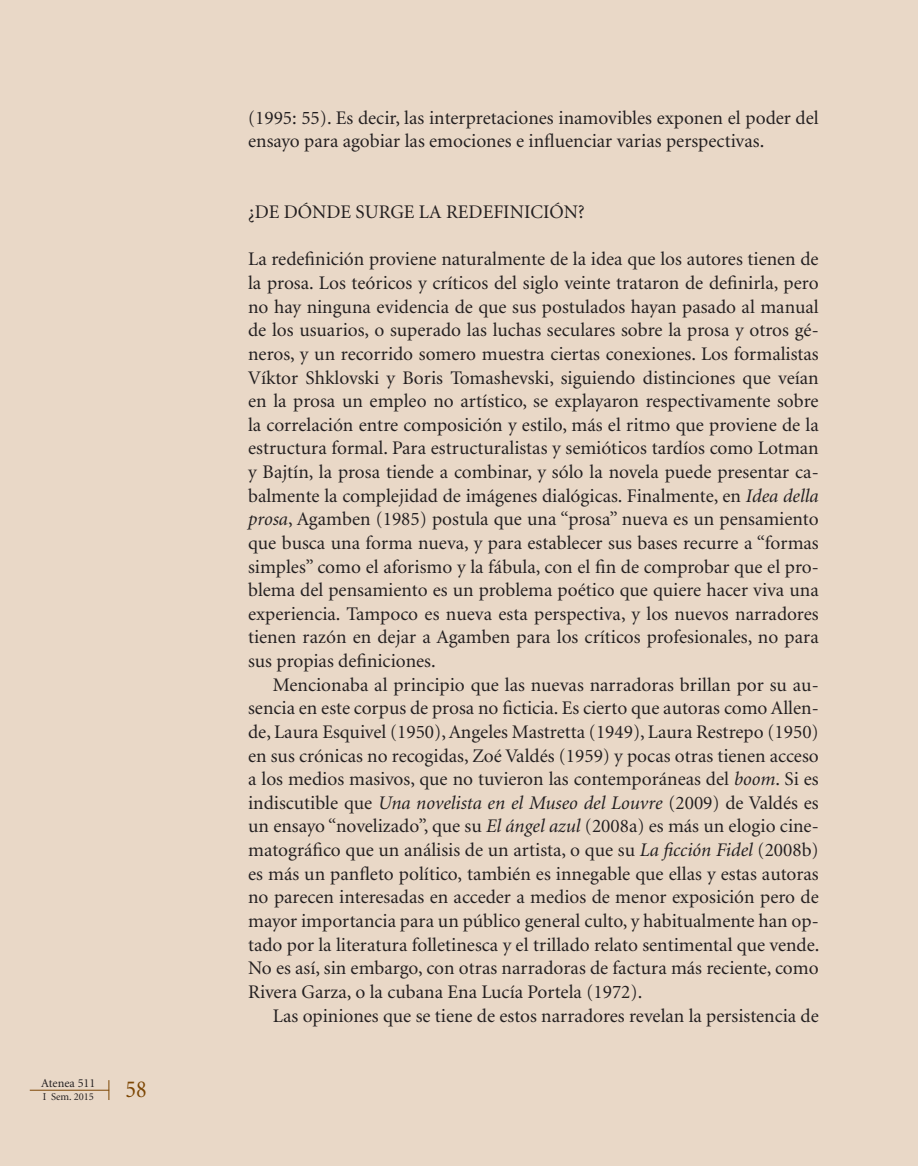
<style>
.page{position:relative;width:918px;height:1166px;background:#e9d8c7}
.page>*{position:absolute;margin:0;border:0;box-sizing:border-box;transform-origin:0 0}
.t1{font:24.5px "Minion";color:#7d4704;scale:.9 1}
.t2{font:19.25px/23.6px "Minion";color:#231f20;text-align:justify}
.t3{font:12.25px "Minion";color:#231f20}
.t4{font:10.5px "Minion";color:#231f20}
.s1{font-style:italic}
</style>
<div class="page">
<hr style="left:30px;top:1090px;width:79px;height:1px;background:#7d4704">
<svg style="left:109px;top:1080px;width:1px;height:20px"></svg>
<p class="t3" style="left:41px;top:1077px;width:56px">Atenea 511</p>
<p class="t4" style="left:43px;top:1091px;width:53px">I Sem. 2015</p>
<p class="t1" style="left:126px;top:1077px;width:25px">58</p>
<p class="t2" style="left:248px;top:106px;width:572px">(1995: 55). Es decir, las interpretaciones inamovibles exponen el poder del ensayo para agobiar las emociones e influenciar varias perspectivas.</p>
<p class="t2" style="left:248px;top:201px;width:338px">¿DE DÓNDE SURGE LA REDEFINICIÓN?</p>
<p class="t2" style="left:248px;top:248px;width:572px">La redefinición proviene naturalmente de la idea que los autores tienen de la prosa. Los teóricos y críticos del siglo veinte trataron de definirla, pero no hay ninguna evidencia de que sus postulados hayan pasado al manual de los usuarios, o superado las luchas seculares sobre la prosa y otros gé&shy;neros, y un recorrido somero muestra ciertas conexiones. Los formalistas Víktor Shklovski y Boris Tomashevski, siguiendo distinciones que veían en la prosa un empleo no artístico, se explayaron respectivamente sobre la correlación entre composición y estilo, más el ritmo que proviene de la estructura formal. Para estructuralistas y semióticos tardíos como Lotman y Bajtín, la prosa tiende a combinar, y sólo la novela puede presentar ca&shy;balmente la complejidad de imágenes dialógicas. Finalmente, en <span class="s1">Idea della prosa</span>, Agamben (1985) postula que una “prosa” nueva es un pensamiento que busca una forma nueva, y para establecer sus bases recurre a “formas simples” como el aforismo y la fábula, con el fin de comprobar que el pro&shy;blema del pensamiento es un problema poético que quiere hacer viva una experiencia. Tampoco es nueva esta perspectiva, y los nuevos narradores tienen razón en dejar a Agamben para los críticos profesionales, no para sus propias definiciones.</p>
<p class="t2" style="left:248px;top:673px;width:573px;text-indent:25px">Mencionaba al principio que las nuevas narradoras brillan por su au&shy;sencia en este corpus de prosa no ficticia. Es cierto que autoras como Allen&shy;de, Laura Esquivel (1950), Angeles Mastretta (1949), Laura Restrepo (1950) en sus crónicas no recogidas, Zoé Valdés (1959) y pocas otras tienen acceso a los medios masivos, que no tuvieron las contemporáneas del <span class="s1">boom</span>. Si es indiscutible que <span class="s1">Una novelista en el Museo del Louvre</span> (2009) de Valdés es un ensayo “novelizado”, que su <span class="s1">El ángel azul</span> (2008a) es más un elogio cine&shy;matográfico que un análisis de un artista, o que su <span class="s1">La ficción Fidel</span> (2008b) es más un panfleto político, también es innegable que ellas y estas autoras no parecen interesadas en acceder a medios de menor exposición pero de mayor importancia para un público general culto, y habitualmente han op&shy;tado por la literatura folletinesca y el trillado relato sentimental que vende.<br>No es así, sin embargo, con otras narradoras de factura más reciente, como Rivera Garza, o la cubana Ena Lucía Portela (1972).</p>
<p class="t2" style="left:273px;top:1004px;width:547px">Las opiniones que se tiene de estos narradores revelan la persistencia de</p>
</div>
